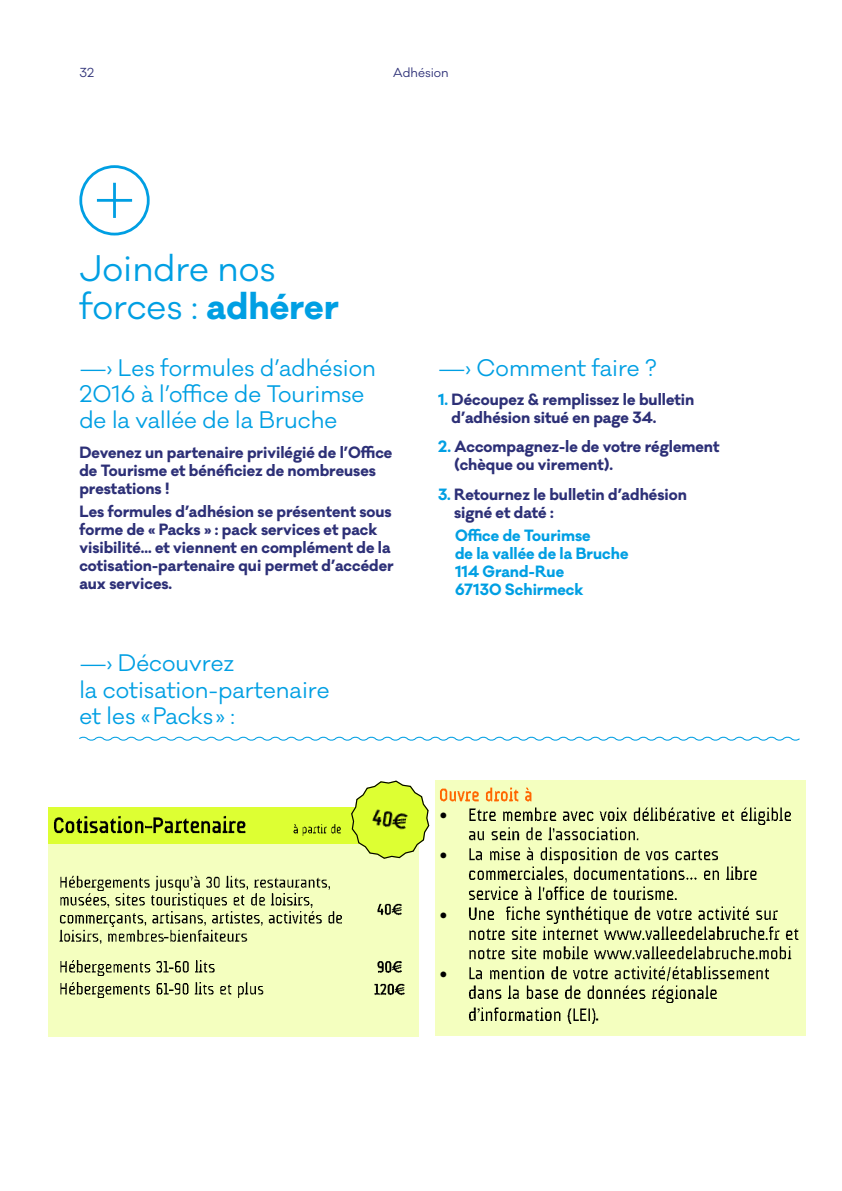
<style>
.page{position:relative;width:842px;height:1191px;background:#fff}
.page>*{position:absolute;margin:0;border:0;box-sizing:border-box;transform-origin:0 0}
.t1{font:34px/38px "Galano Classic";color:#009fe3}
.t2{font:22px/26.4px "Galano Classic";color:#009fe3}
.t3{font:16px "Symbol";color:#000}
.t4{font:700 15px/18px "Galano Classic";color:#2d3077}
.t5{font:700 15px/18px "Galano Classic";color:#009fe3}
.t6{font:12px "Galano Classic";color:#2d3077}
.s1{font-weight:700}
.s2{color:#009fe3}
</style>
<div class="page">
<div style="left:49px;top:844px;width:370px;height:192px;background:#f4ffbf"></div>
<img style="left:60px;top:875px;width:270px;height:16px">
<img style="left:60px;top:893px;width:253px;height:15px">
<img style="left:60px;top:911px;width:282px;height:15px">
<img style="left:60px;top:929px;width:188px;height:15px">
<img style="left:164px;top:929px;width:12px;height:15px">
<img style="left:377px;top:903px;width:25px;height:13px">
<img style="left:60px;top:960px;width:108px;height:15px">
<img style="left:168px;top:967px;width:6px;height:6px">
<img style="left:175px;top:960px;width:40px;height:13px">
<img style="left:377px;top:961px;width:25px;height:12px">
<img style="left:60px;top:982px;width:204px;height:15px">
<img style="left:169px;top:982px;width:12px;height:15px">
<img style="left:374px;top:983px;width:31px;height:13px">
<div style="left:49px;top:807px;width:370px;height:36px;background:#df3"></div>
<img style="left:54px;top:815px;width:192px;height:19px">
<img style="left:144px;top:815px;width:18px;height:19px">
<img style="left:293px;top:824px;width:48px;height:11px">
<svg style="left:351px;top:780px;width:78px;height:79px"></svg>
<img style="left:371px;top:804px;width:49px;height:32px">
<div style="left:79px;top:165px;width:71px;height:70px;border:3px solid #009fe3;border-radius:50%"></div>
<hr style="left:113px;top:183px;width:3px;height:35px;background:#009fe3">
<hr style="left:97px;top:199px;width:35px;height:3px;background:#009fe3">
<svg style="left:79px;top:736px;width:721px;height:5px"></svg>
<div style="left:436px;top:780px;width:370px;height:256px;background:#f4ffbf"></div>
<img style="left:440px;top:787px;width:92px;height:15px">
<img style="left:469px;top:807px;width:322px;height:17px">
<img style="left:469px;top:827px;width:170px;height:14px">
<img style="left:469px;top:847px;width:249px;height:17px">
<img style="left:469px;top:866px;width:288px;height:17px">
<img style="left:469px;top:886px;width:208px;height:14px">
<img style="left:469px;top:906px;width:309px;height:17px">
<img style="left:469px;top:923px;width:330px;height:17px">
<img style="left:469px;top:946px;width:323px;height:14px">
<img style="left:469px;top:966px;width:300px;height:16px">
<img style="left:469px;top:985px;width:248px;height:17px">
<img style="left:469px;top:1007px;width:127px;height:17px">
<p class="t6" style="left:79px;top:65px;width:16px">32</p>
<p class="t6" style="left:393px;top:65px;width:57px">Adhésion</p>
<h1 class="t1" style="left:79px;top:250px;width:261px">Joindre nos forces : <span class="s1">adhérer</span></h1>
<h2 class="t2" style="left:79px;top:354px;width:298px">—› Les formules d’adhésion<br>2016 à l’office de Tourimse de la vallée de la Bruche</h2>
<p class="t4" style="left:79px;top:443px;width:315px">Devenez un partenaire privilégié de l’Office de Tourisme et bénéficiez de nombreuses prestations !</p>
<p class="t4" style="left:79px;top:503px;width:316px">Les formules d’adhésion se présentent sous forme de « Packs » : pack services et pack visibilité... et viennent en complément de la cotisation-partenaire qui permet d’accéder aux services.</p>
<h2 class="t2" style="left:79px;top:650px;width:252px">—› Découvrez<br>la cotisation-partenaire et les «Packs » :</h2>
<h2 class="t2" style="left:438px;top:354px;width:220px">—› Comment faire ?</h2>
<p class="t4" style="left:452px;top:390px;width:244px;text-indent:-14px"><span class="s2">1.</span> Découpez &amp; remplissez le bulletin d’adhésion situé en page 34.</p>
<p class="t4" style="left:454px;top:438px;width:267px;text-indent:-16px"><span class="s2">2.</span> Accompagnez-le de votre réglement (chèque ou virement).</p>
<p class="t4" style="left:454px;top:485px;width:234px;text-indent:-16px"><span class="s2">3.</span> Retournez le bulletin d’adhésion signé et daté :</p>
<p class="t5" style="left:455px;top:527px;width:175px">Office de Tourimse<br>de la vallée de la Bruche<br>114 Grand-Rue<br>67130 Schirmeck</p>
<p class="t3" style="left:440px;top:804px;width:9px">•</p>
<p class="t3" style="left:440px;top:963px;width:9px">•</p>
</div>
